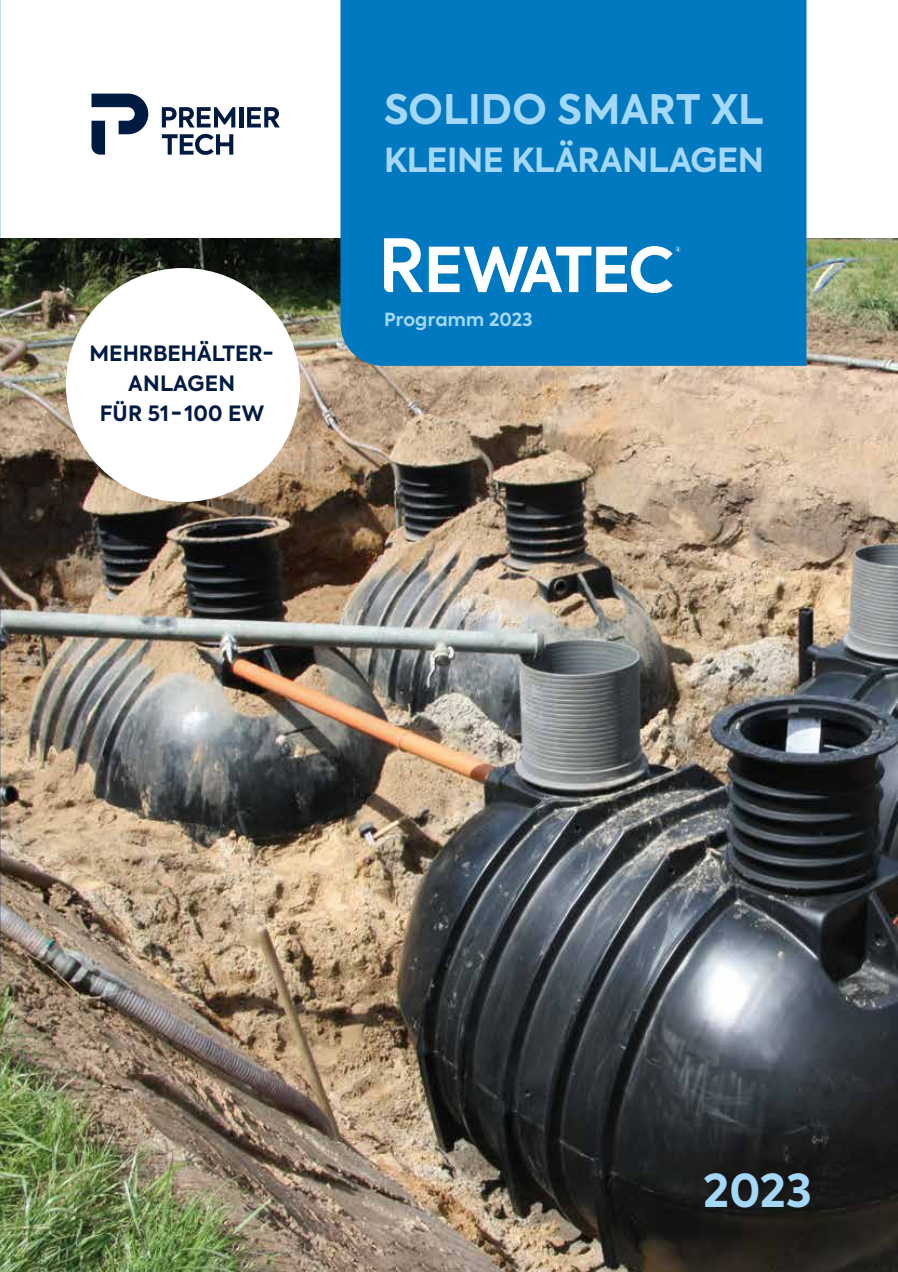
<style>
.page{position:relative;width:898px;height:1272px;background:#fff}
.page>*{position:absolute;margin:0;border:0;box-sizing:border-box;transform-origin:0 0}
.t1{font:700 45px "Axiforma";color:#a4d8f6}
.t2{font:700 40.5px "Axiforma";color:#a4d8f6}
.t3{font:700 33px "Axiforma";letter-spacing:-.01em;color:#a4d8f6}
.t4{font:700 21px/30px "Axiforma";color:#001a41;text-align:center}
.t5{font:700 18px "Axiforma";letter-spacing:.01em;color:#a4d8f6}
</style>
<div class="page">
<img style="left:0;top:238px;width:897px;height:1033px">
<div style="left:66px;top:268px;width:234px;height:234px;background:#fff;border-radius:50%"></div>
<div style="left:340px;top:0;width:466px;height:366px;background:#0079c1"></div>
<svg style="left:384px;top:238px;width:296px;height:55px"></svg>
<hr style="left:239px;top:107px;width:4px;height:20px;background:#001a41">
<svg style="left:247px;top:107px;width:33px;height:20px"></svg>
<svg style="left:162px;top:107px;width:73px;height:20px"></svg>
<svg style="left:91px;top:94px;width:57px;height:61px"></svg>
<svg style="left:162px;top:134px;width:71px;height:21px"></svg>
<p class="t4" style="left:89px;top:339px;width:186px">MEHRBEHÄLTER-<br>ANLAGEN<br>FÜR 51 - 100 EW</p>
<h2 class="t2" style="left:384px;top:81px;width:380px">SOLIDO SMART XL</h2>
<h3 class="t3" style="left:384px;top:137px;width:381px">KLEINE KLÄRANLAGEN</h3>
<p class="t5" style="left:384px;top:307px;width:150px">Programm 2023</p>
<h1 class="t1" style="left:703px;top:1160px;width:110px">2023</h1>
</div>
